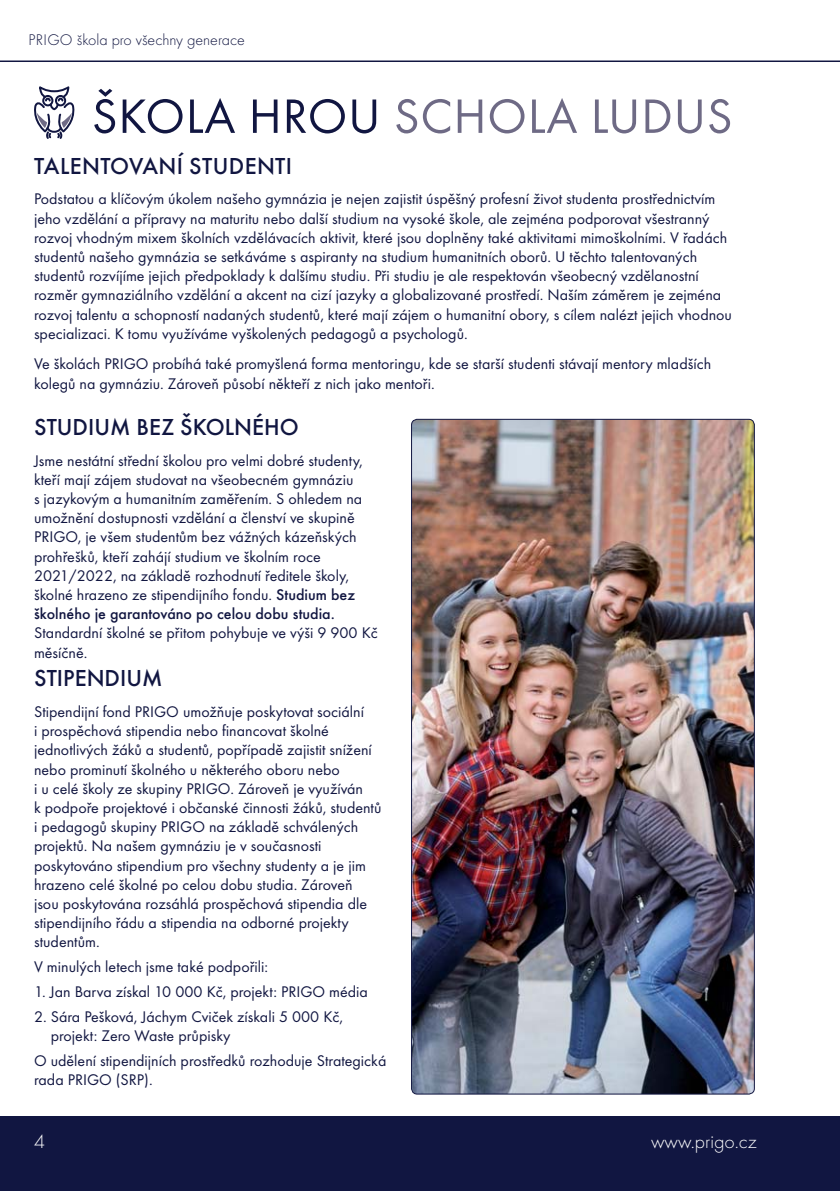
<style>
.page{position:relative;width:840px;height:1191px;background:#fff}
.page>*{position:absolute;margin:0;border:0;box-sizing:border-box;transform-origin:0 0}
.t1{font:50px "Futura TOT";letter-spacing:.015em;color:#6e6a85}
.t2{font:500 24px "Futura TOT";color:#111641}
.t3{font:20px "Futura TOT Ligh";color:#fff}
.t4{font:16px/19.2px "Futura TOT";color:#111641}
.t5{font:16px "Futura TOT Ligh";color:#111641}
.s1{color:#111641}
.s2{font-weight:500}
</style>
<div class="page">
<div style="left:0;top:1116px;width:839px;height:75px;background:#111641"></div>
<svg style="left:34px;top:86px;width:41px;height:53px"></svg>
<img style="left:411px;top:419px;width:343px;height:675px;border-radius:6px">
<hr style="left:0;top:60px;width:839px;height:2px;background:#111641">
<p class="t5" style="left:28px;top:32px;width:218px">PRIGO škola pro všechny generace</p>
<h1 class="t1" style="left:92px;top:93px;width:642px"><span class="s1">ŠKOLA HROU</span> SCHOLA LUDUS</h1>
<h2 class="t2" style="left:34px;top:155px;width:259px">TALENTOVANÍ STUDENTI</h2>
<p class="t4" style="left:34px;top:190px;width:699px">Podstatou a klíčovým úkolem našeho gymnázia je nejen zajistit úspěšný profesní život studenta prostřednictvím jeho vzdělání a přípravy na maturitu nebo další studium na vysoké škole, ale zejména podporovat všestranný rozvoj vhodným mixem školních vzdělávacích aktivit, které jsou doplněny také aktivitami mimoškolními. V řadách studentů našeho gymnázia se setkáváme s aspiranty na studium humanitních oborů. U těchto talentovaných studentů rozvíjíme jejich předpoklady k dalšímu studiu. Při studiu je ale respektován všeobecný vzdělanostní rozměr gymnaziálního vzdělání a akcent na cizí jazyky a globalizované prostředí. Naším záměrem je zejména rozvoj talentu a schopností nadaných studentů, které mají zájem o humanitní obory, s cílem nalézt jejich vhodnou specializaci. K tomu využíváme vyškolených pedagogů a psychologů.</p>
<p class="t4" style="left:34px;top:355px;width:678px">Ve školách PRIGO probíhá také promyšlená forma mentoringu, kde se starší studenti stávají mentory mladších kolegů na gymnáziu. Zároveň působí někteří z nich jako mentoři.</p>
<h2 class="t2" style="left:34px;top:416px;width:266px">STUDIUM BEZ ŠKOLNÉHO</h2>
<p class="t4" style="left:34px;top:451px;width:330px">Jsme nestátní střední školou pro velmi dobré studenty, kteří mají zájem studovat na všeobecném gymnáziu s jazykovým a humanitním zaměřením. S ohledem na umožnění dostupnosti vzdělání a členství ve skupině PRIGO, je všem studentům bez vážných kázeňských prohřešků, kteří zahájí studium ve školním roce 2021/2022, na základě rozhodnutí ředitele školy, školné hrazeno ze stipendijního fondu. <span class="s2">Studium bez školného je garantováno po celou dobu studia.</span></p>
<p class="t4" style="left:34px;top:624px;width:345px">Standardní školné se přitom pohybuje ve výši 9 900 Kč měsíčně.</p>
<h2 class="t2" style="left:34px;top:667px;width:130px">STIPENDIUM</h2>
<p class="t4" style="left:34px;top:703px;width:349px">Stipendijní fond PRIGO umožňuje poskytovat sociální<br>i prospěchová stipendia nebo financovat školné jednotlivých žáků a studentů, popřípadě zajistit snížení nebo prominutí školného u některého oboru nebo<br>i u celé školy ze skupiny PRIGO. Zároveň je využíván<br>k podpoře projektové i občanské činnosti žáků, studentů i pedagogů skupiny PRIGO na základě schválených projektů. Na našem gymnáziu je v současnosti poskytováno stipendium pro všechny studenty a je jim hrazeno celé školné po celou dobu studia. Zároveň<br>jsou poskytována rozsáhlá prospěchová stipendia dle stipendijního řádu a stipendia na odborné projekty studentům.</p>
<p class="t4" style="left:34px;top:958px;width:235px">V minulých letech jsme také podpořili:</p>
<p class="t4" style="left:34px;top:983px;width:335px">1. Jan Barva získal 10 000 Kč, projekt: PRIGO média</p>
<p class="t4" style="left:51px;top:1008px;width:294px;text-indent:-17px">2. Sára Pešková, Jáchym Cviček získali 5 000 Kč, projekt: Zero Waste průpisky</p>
<p class="t4" style="left:34px;top:1052px;width:353px">O udělení stipendijních prostředků rozhoduje Strategická rada PRIGO (SRP).</p>
<p class="t3" style="left:34px;top:1131px;width:12px">4</p>
<p class="t3" style="left:650px;top:1131px;width:107px">www.prigo.cz</p>
</div>
